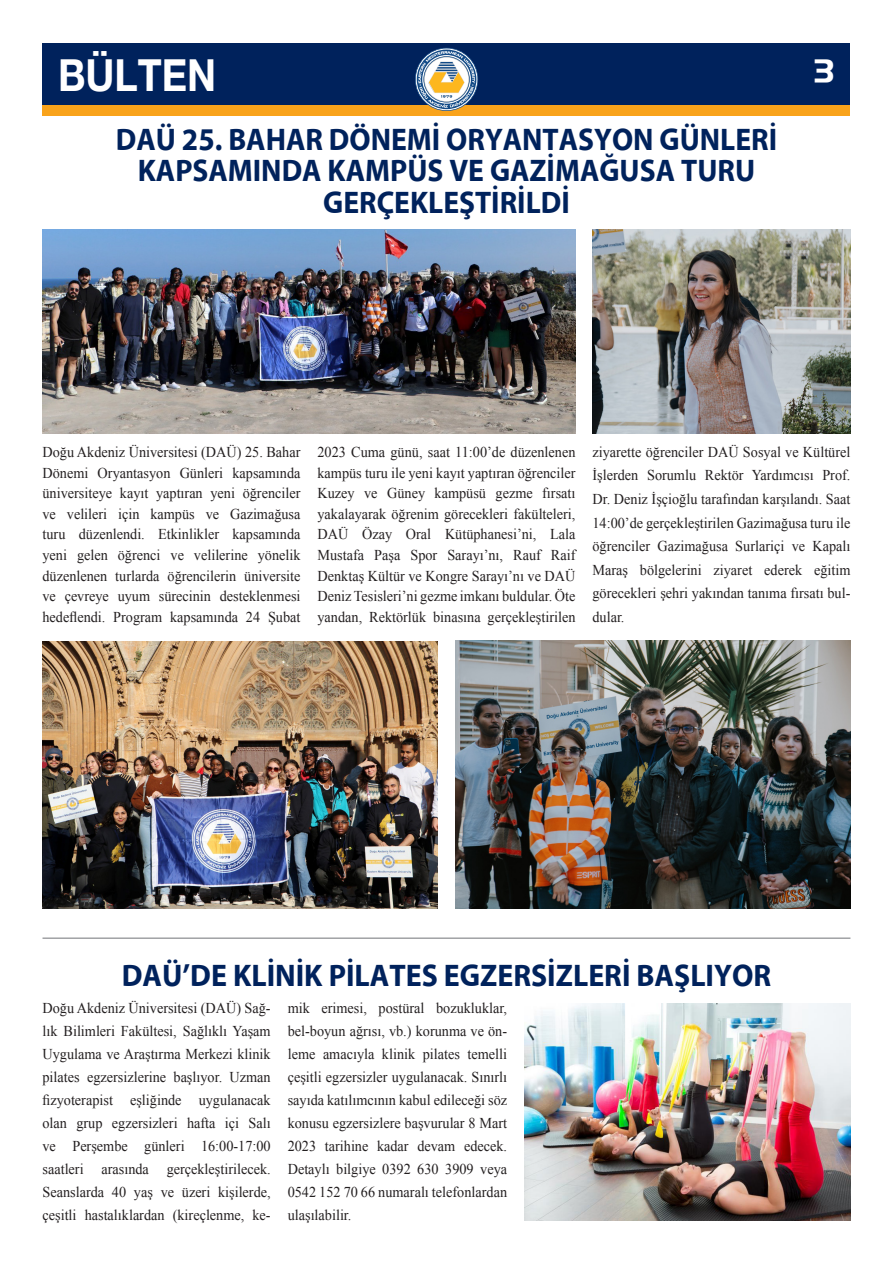
<style>
.page{position:relative;width:893px;height:1263px;background:#fff}
.page>*{position:absolute;margin:0;border:0;box-sizing:border-box;transform-origin:0 0}
.t1{font:700 44.1px "Helvetica Neue EMU";color:#fff;scale:.89 1}
.t2{font:700 31.5px/31.5px "Myriad EMU";color:#00225c;text-align:center;scale:.94 1}
.t3{font:700 31.5px "Myriad EMU";color:#00225c;scale:.95 1}
.t4{font:31.5px "Handel EMU";color:#fff}
.t5{font:15px/23px "Times New Roman";color:#231f20;text-align:justify;scale:.95 1}
</style>
<div class="page">
<div style="left:43px;top:43px;width:807px;height:72px;background:#f9a31b"></div>
<div style="left:43px;top:43px;width:807px;height:61px;background:#00225c"></div>
<svg style="left:415px;top:48px;width:63px;height:63px"></svg>
<hr style="left:43px;top:937px;width:807px;height:2px;background:#939598">
<img style="left:43px;top:230px;width:532px;height:204px">
<img style="left:43px;top:642px;width:395px;height:266px">
<img style="left:524px;top:1003px;width:326px;height:217px">
<img style="left:455px;top:641px;width:395px;height:267px">
<img style="left:592px;top:230px;width:258px;height:204px">
<p class="t1" style="left:58px;top:48px;width:179px">BÜLTEN</p>
<p class="t4" style="left:814px;top:52px;width:21px">3</p>
<p class="t2" style="left:116px;top:124px;width:705px">DAÜ 25. BAHAR DÖNEMİ ORYANTASYON GÜNLERİ<br>KAPSAMINDA KAMPÜS VE GAZİMAĞUSA TURU<br>GERÇEKLEŞTİRİLDİ</p>
<p class="t5" style="left:43px;top:441px;width:273px;line-height:20.5px">Doğu Akdeniz Üniversitesi (DAÜ) 25. Bahar Dönemi Oryantasyon Günleri kapsamında üniversiteye kayıt yaptıran yeni öğrenciler ve velileri için kampüs ve Gazimağusa turu düzenlendi. Etkinlikler kapsamında yeni gelen öğrenci ve velilerine yönelik düzenlenen turlarda öğrencilerin üniversite ve çevreye uyum sürecinin desteklenmesi hedeflendi. Program kapsamında 24 Şubat</p>
<p class="t5" style="left:317px;top:441px;width:273px;line-height:20.5px">2023 Cuma günü, saat 11:00’de düzenlenen kampüs turu ile yeni kayıt yaptıran öğrenciler Kuzey ve Güney kampüsü gezme fırsatı yakalayarak öğrenim görecekleri fakülteleri, DAÜ Özay Oral Kütüphanesi’ni, Lala Mustafa Paşa Spor Sarayı’nı, Rauf Raif Denktaş Kültür ve Kongre Sarayı’nı ve DAÜ Deniz Tesisleri’ni gezme imkanı buldular. Öte yandan, Rektörlük binasına gerçekleştirilen</p>
<p class="t5" style="left:592px;top:440px;width:273px;line-height:23.5px">ziyarette öğrenciler DAÜ Sosyal ve Kültürel İşlerden Sorumlu Rektör Yardımcısı Prof.<br>Dr. Deniz İşçioğlu tarafından karşılandı. Saat 14:00’de gerçekleştirilen Gazimağusa turu ile öğrenciler Gazimağusa Surlariçi ve Kapalı Maraş bölgelerini ziyaret ederek eğitim görecekleri şehri yakından tanıma fırsatı bul&shy;dular.</p>
<p class="t3" style="left:122px;top:958px;width:685px">DAÜ’DE KLİNİK PİLATES EGZERSİZLERİ BAŞLIYOR</p>
<p class="t5" style="left:43px;top:997px;width:242px">Doğu Akdeniz Üniversitesi (DAÜ) Sağ&shy;lık Bilimleri Fakültesi, Sağlıklı Yaşam Uygulama ve Araştırma Merkezi klinik pilates egzersizlerine başlıyor. Uzman fizyoterapist eşliğinde uygulanacak olan grup egzersizleri hafta içi Salı ve Perşembe günleri 16:00-17:00 saatleri arasında gerçekleştirilecek.<br>Seanslarda 40 yaş ve üzeri kişilerde, çeşitli hastalıklardan (kireçlenme, ke-</p>
<p class="t5" style="left:288px;top:997px;width:232px">mik erimesi, postüral bozukluklar, bel-boyun ağrısı, vb.) korunma ve ön&shy;leme amacıyla klinik pilates temelli çeşitli egzersizler uygulanacak. Sınırlı sayıda katılımcının kabul edileceği söz konusu egzersizlere başvurular 8 Mart 2023 tarihine kadar devam edecek.<br>Detaylı bilgiye 0392 630 3909 veya 0542 152 70 66 numaralı telefonlardan ulaşılabilir.</p>
</div>
